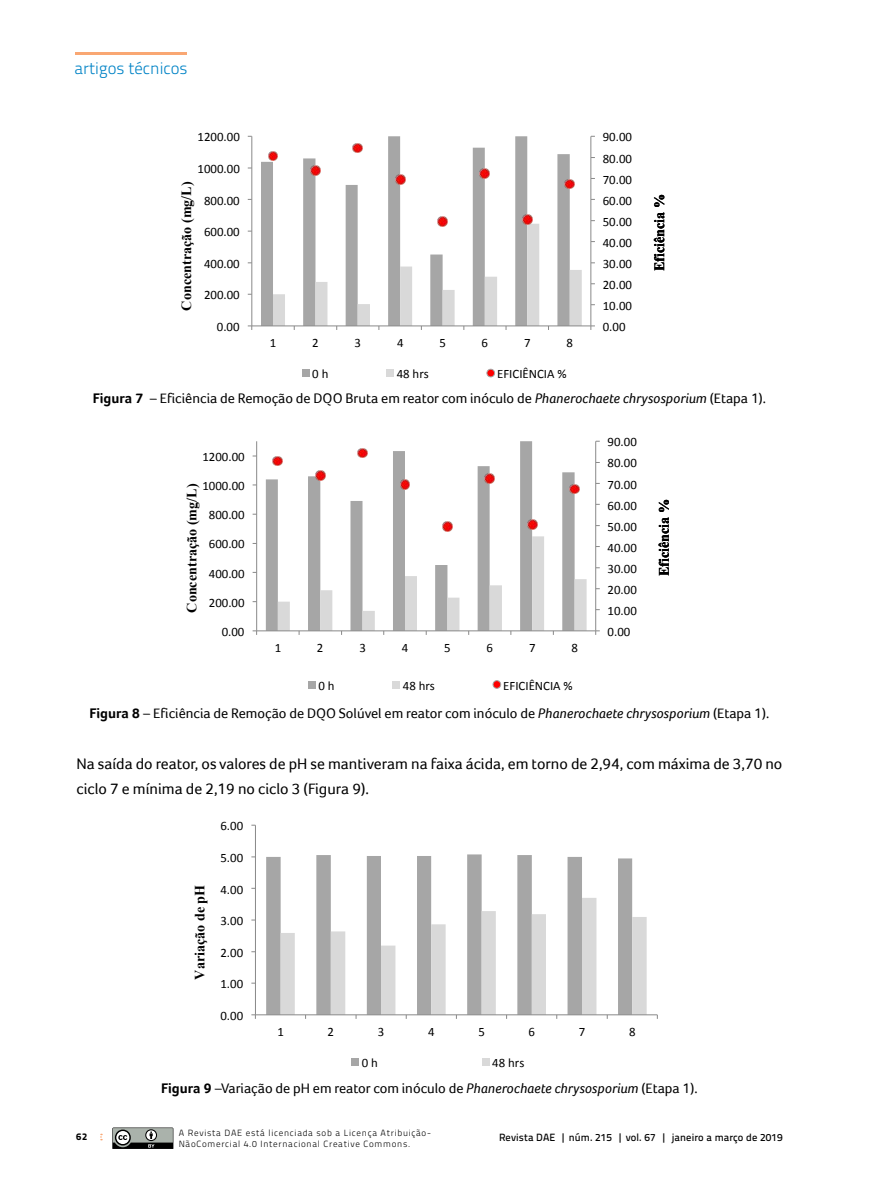
<style>
.page{position:relative;width:893px;height:1191px;background:#fff}
.page>*{position:absolute;margin:0;border:0;box-sizing:border-box;transform-origin:0 0}
.t1{font:300 16.65px "Titillium Text 22 L";color:#0083c6}
.t2{font:15.75px/25.3px "Foco";color:#000}
.t3{font:14.25px "Foco";color:#000}
.t4{font:700 14.1px "Times New Roman";color:#000}
.t5{font:12.9px "Calibri";color:#000}
.t6{font:500 10.5px "Titillium Text 22 L";letter-spacing:.01em;color:#000}
.t7{font:800 9.75px "Titillium Text 22 L";color:#000}
.t8{font:300 9px/10.5px "Titillium Text 22 L";letter-spacing:.08em;color:#000}
.s1{font-weight:700}
.s2{font-style:italic}
</style>
<div class="page">
<svg style="left:261px;top:136px;width:309px;height:189px"></svg>
<hr style="left:590px;top:136px;width:1px;height:190px;background:#898989">
<hr style="left:251px;top:136px;width:1px;height:190px;background:#898989">
<hr style="left:252px;top:325px;width:339px;height:1px;background:#898989">
<svg style="left:590px;top:325px;width:5px;height:5px"></svg>
<svg style="left:268px;top:151px;width:10px;height:10px"></svg>
<svg style="left:311px;top:165px;width:9px;height:10px"></svg>
<svg style="left:353px;top:143px;width:10px;height:10px"></svg>
<svg style="left:395px;top:174px;width:10px;height:10px"></svg>
<svg style="left:480px;top:169px;width:10px;height:9px"></svg>
<svg style="left:273px;top:214px;width:309px;height:116px"></svg>
<svg style="left:565px;top:179px;width:10px;height:10px"></svg>
<div style="left:302px;top:370px;width:7px;height:7px;background:#a6a6a6"></div>
<div style="left:387px;top:370px;width:7px;height:7px;background:#d9d9d9"></div>
<div style="left:487px;top:369px;width:8px;height:8px;background:#f00;border-radius:50%"></div>
<div style="left:487px;top:369px;width:8px;height:8px;border:1px solid #a5a5a5;border-radius:50%"></div>
<svg style="left:266px;top:441px;width:309px;height:189px"></svg>
<hr style="left:595px;top:441px;width:1px;height:190px;background:#898989">
<hr style="left:256px;top:441px;width:1px;height:190px;background:#898989">
<hr style="left:257px;top:630px;width:339px;height:1px;background:#898989">
<svg style="left:595px;top:630px;width:5px;height:5px"></svg>
<svg style="left:273px;top:456px;width:10px;height:10px"></svg>
<svg style="left:315px;top:470px;width:10px;height:10px"></svg>
<svg style="left:358px;top:448px;width:9px;height:10px"></svg>
<svg style="left:400px;top:479px;width:10px;height:10px"></svg>
<svg style="left:485px;top:473px;width:10px;height:10px"></svg>
<svg style="left:278px;top:519px;width:309px;height:116px"></svg>
<svg style="left:570px;top:484px;width:9px;height:10px"></svg>
<div style="left:308px;top:681px;width:8px;height:7px;background:#a6a6a6"></div>
<div style="left:393px;top:681px;width:7px;height:7px;background:#d9d9d9"></div>
<div style="left:493px;top:680px;width:8px;height:8px;background:#f00;border-radius:50%"></div>
<div style="left:493px;top:680px;width:8px;height:8px;border:1px solid #a5a5a5;border-radius:50%"></div>
<svg style="left:266px;top:854px;width:366px;height:160px"></svg>
<hr style="left:255px;top:825px;width:1px;height:189px;background:#898989">
<hr style="left:255px;top:1014px;width:402px;height:1px;background:#898989">
<svg style="left:251px;top:1014px;width:5px;height:4px"></svg>
<svg style="left:281px;top:898px;width:366px;height:120px"></svg>
<div style="left:352px;top:1058px;width:7px;height:7px;background:#a6a6a6"></div>
<div style="left:482px;top:1058px;width:7px;height:7px;background:#d9d9d9"></div>
<hr style="left:75px;top:52px;width:112px;height:3px;background:#f9a773">
<svg style="left:112px;top:1127px;width:62px;height:22px"></svg>
<p class="t1" style="left:75px;top:56px;width:115px">artigos técnicos</p>
<p class="t5" style="left:198px;top:129px;width:44px">1200.00</p>
<p class="t5" style="left:198px;top:161px;width:44px">1000.00</p>
<p class="t4" style="left:177px;top:310px;width:130px;rotate:-90deg">Concentração (mg/L)</p>
<p class="t5" style="left:204px;top:192px;width:37px">800.00</p>
<p class="t5" style="left:204px;top:224px;width:37px">600.00</p>
<p class="t5" style="left:204px;top:255px;width:37px">400.00</p>
<p class="t5" style="left:204px;top:287px;width:37px">200.00</p>
<p class="t5" style="left:217px;top:318px;width:24px">0.00</p>
<p class="t5" style="left:270px;top:334px;width:8px">1</p>
<p class="t5" style="left:312px;top:334px;width:8px">2</p>
<p class="t5" style="left:354px;top:334px;width:8px">3</p>
<p class="t5" style="left:397px;top:334px;width:8px">4</p>
<p class="t5" style="left:439px;top:334px;width:8px">5</p>
<p class="t5" style="left:482px;top:334px;width:8px">6</p>
<p class="t5" style="left:524px;top:334px;width:8px">7</p>
<p class="t5" style="left:567px;top:334px;width:8px">8</p>
<p class="t5" style="left:312px;top:366px;width:18px">0 h</p>
<p class="t5" style="left:397px;top:366px;width:34px">48 hrs</p>
<p class="t5" style="left:497px;top:366px;width:71px">EFICIÊNCIA %</p>
<p class="t5" style="left:603px;top:129px;width:31px">90.00</p>
<p class="t5" style="left:603px;top:150px;width:31px">80.00</p>
<p class="t5" style="left:603px;top:171px;width:31px">70.00</p>
<p class="t5" style="left:603px;top:192px;width:31px">60.00</p>
<p class="t5" style="left:603px;top:213px;width:31px">50.00</p>
<p class="t5" style="left:603px;top:234px;width:31px">40.00</p>
<p class="t5" style="left:603px;top:255px;width:31px">30.00</p>
<p class="t5" style="left:603px;top:276px;width:31px">20.00</p>
<p class="t5" style="left:603px;top:297px;width:31px">10.00</p>
<p class="t5" style="left:603px;top:318px;width:24px">0.00</p>
<p class="t4" style="left:649px;top:271px;width:79px;rotate:-90deg">Eficiência %</p>
<p class="t3" style="left:93px;top:390px;width:675px"><span class="s1">Figura 7</span> – Eficiência de Remoção de DQO Bruta em reator com inóculo de <span class="s2">Phanerochaete chrysosporium</span> (Etapa 1).</p>
<p class="t5" style="left:202px;top:448px;width:44px">1200.00</p>
<p class="t5" style="left:202px;top:478px;width:44px">1000.00</p>
<p class="t4" style="left:182px;top:612px;width:130px;rotate:-90deg">Concentração (mg/L)</p>
<p class="t5" style="left:209px;top:507px;width:37px">800.00</p>
<p class="t5" style="left:209px;top:536px;width:37px">600.00</p>
<p class="t5" style="left:209px;top:565px;width:37px">400.00</p>
<p class="t5" style="left:209px;top:594px;width:37px">200.00</p>
<p class="t5" style="left:222px;top:623px;width:24px">0.00</p>
<p class="t5" style="left:275px;top:639px;width:8px">1</p>
<p class="t5" style="left:317px;top:639px;width:8px">2</p>
<p class="t5" style="left:359px;top:639px;width:8px">3</p>
<p class="t5" style="left:402px;top:639px;width:8px">4</p>
<p class="t5" style="left:444px;top:639px;width:8px">5</p>
<p class="t5" style="left:486px;top:639px;width:8px">6</p>
<p class="t5" style="left:529px;top:639px;width:8px">7</p>
<p class="t5" style="left:571px;top:639px;width:8px">8</p>
<p class="t5" style="left:318px;top:677px;width:18px">0 h</p>
<p class="t5" style="left:403px;top:677px;width:34px">48 hrs</p>
<p class="t5" style="left:503px;top:677px;width:71px">EFICIÊNCIA %</p>
<p class="t5" style="left:608px;top:434px;width:31px">90.00</p>
<p class="t5" style="left:608px;top:455px;width:31px">80.00</p>
<p class="t5" style="left:608px;top:476px;width:31px">70.00</p>
<p class="t5" style="left:608px;top:497px;width:31px">60.00</p>
<p class="t5" style="left:608px;top:518px;width:31px">50.00</p>
<p class="t5" style="left:608px;top:539px;width:31px">40.00</p>
<p class="t5" style="left:608px;top:560px;width:31px">30.00</p>
<p class="t5" style="left:608px;top:581px;width:31px">20.00</p>
<p class="t5" style="left:608px;top:602px;width:31px">10.00</p>
<p class="t5" style="left:608px;top:623px;width:24px">0.00</p>
<p class="t4" style="left:654px;top:576px;width:79px;rotate:-90deg">Eficiência %</p>
<p class="t3" style="left:90px;top:705px;width:681px"><span class="s1">Figura 8</span> – Eficiência de Remoção de DQO Solúvel em reator com inóculo de <span class="s2">Phanerochaete chrysosporium</span> (Etapa 1).</p>
<p class="t2" style="left:77px;top:750px;width:707px">Na saída do reator, os valores de pH se mantiveram na faixa ácida, em torno de 2,94, com máxima de 3,70 no ciclo 7 e mínima de 2,19 no ciclo 3 (Figura 9).</p>
<p class="t5" style="left:220px;top:818px;width:24px">6.00</p>
<p class="t7" style="left:76px;top:1129px;width:13px">62</p>
<p class="t4" style="left:190px;top:979px;width:96px;rotate:-90deg">Variação de pH</p>
<p class="t5" style="left:220px;top:849px;width:24px">5.00</p>
<p class="t5" style="left:220px;top:881px;width:24px">4.00</p>
<p class="t5" style="left:220px;top:912px;width:24px">3.00</p>
<p class="t5" style="left:220px;top:944px;width:24px">2.00</p>
<p class="t5" style="left:220px;top:976px;width:24px">1.00</p>
<p class="t5" style="left:220px;top:1007px;width:24px">0.00</p>
<p class="t5" style="left:277px;top:1023px;width:8px">1</p>
<p class="t5" style="left:328px;top:1023px;width:8px">2</p>
<p class="t5" style="left:378px;top:1023px;width:8px">3</p>
<p class="t5" style="left:428px;top:1023px;width:8px">4</p>
<p class="t5" style="left:478px;top:1023px;width:8px">5</p>
<p class="t5" style="left:528px;top:1023px;width:8px">6</p>
<p class="t5" style="left:579px;top:1023px;width:8px">7</p>
<p class="t5" style="left:629px;top:1023px;width:8px">8</p>
<p class="t5" style="left:362px;top:1054px;width:18px">0 h</p>
<p class="t5" style="left:492px;top:1054px;width:34px">48 hrs</p>
<p class="t3" style="left:161px;top:1080px;width:538px"><span class="s1">Figura 9</span> –Variação de pH em reator com inóculo de <span class="s2">Phanerochaete chrysosporium</span> (Etapa 1).</p>
<p class="t8" style="left:179px;top:1127px;width:254px">A Revista DAE está licenciada sob a Licença Atribuição-<br>NãoComercial 4.0 Internacional Creative Commons.</p>
<p class="t6" style="left:499px;top:1129px;width:285px">Revista DAE | núm. 215 | vol. 67 | janeiro a março de 2019</p>
</div>
